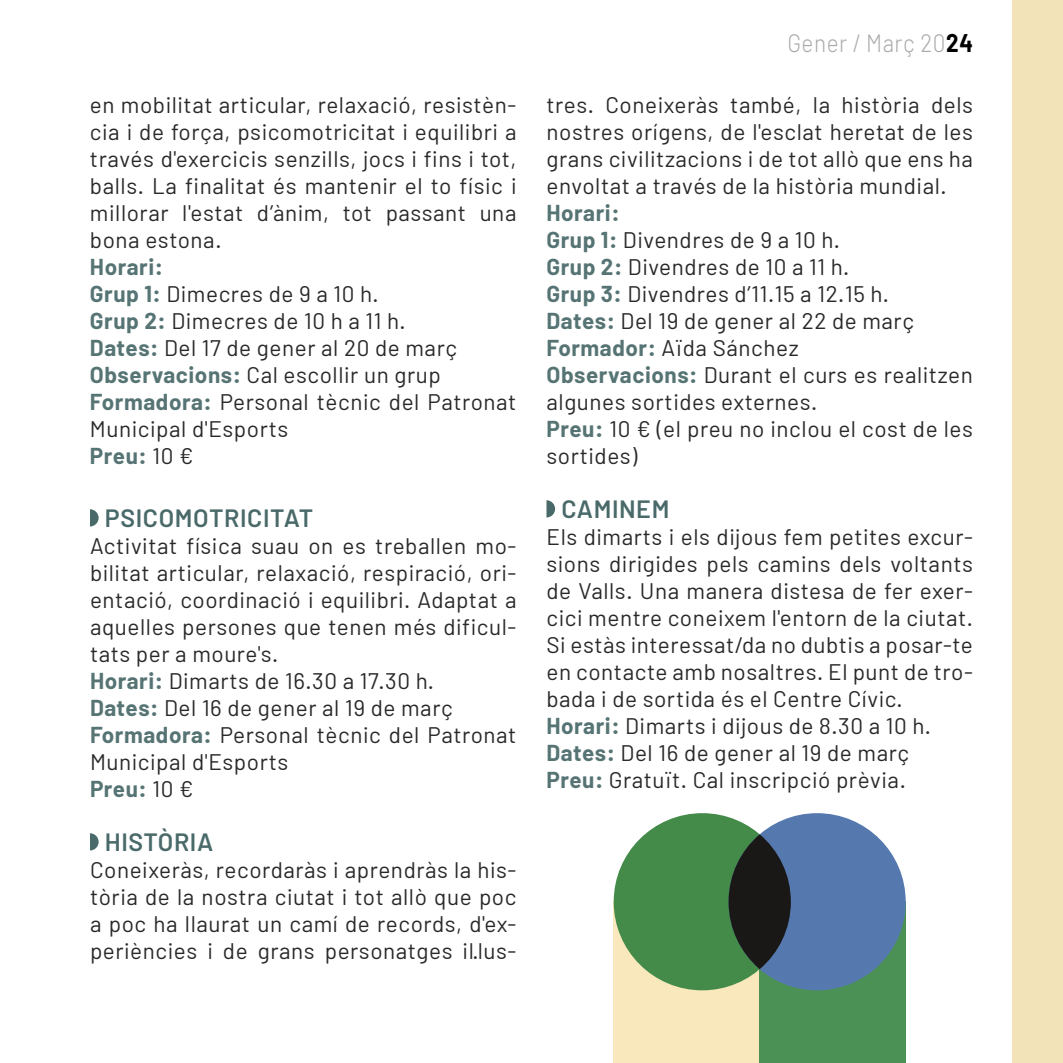
<style>
.page{position:relative;width:1063px;height:1063px;background:#fff}
.page>*{position:absolute;margin:0;border:0;box-sizing:border-box;transform-origin:0 0}
.t1{font:600 25px "Barlow";letter-spacing:.025em;color:#496a69}
.t2{font:300 25px "Barlow";letter-spacing:.025em;color:#aaa;scale:.9 1}
.t3{font:22.5px/27px "Barlow";letter-spacing:.025em;color:#292929}
.s1{font-weight:700;color:#577474}
.s2{font-weight:700;color:#000}
</style>
<div class="page">
<div style="left:1012px;top:0;width:51px;height:1063px;background:#f3e3b9"></div>
<svg style="left:546px;top:500px;width:9px;height:18px"></svg>
<svg style="left:90px;top:509px;width:9px;height:18px"></svg>
<svg style="left:90px;top:833px;width:9px;height:18px"></svg>
<div style="left:614px;top:902px;width:146px;height:161px;background:#f8e8bc"></div>
<div style="left:760px;top:902px;width:146px;height:161px;background:#4b9155"></div>
<div style="left:614px;top:813px;width:177px;height:177px;background:#448b4a;border-radius:50%"></div>
<div style="left:729px;top:813px;width:177px;height:177px;background:#5579af;border-radius:50%"></div>
<div style="left:729px;top:834px;width:62px;height:135px;background:#191816;border-radius:50%"></div>
<p class="t3" style="left:90px;top:90px;width:428px;text-align:justify">en mobilitat articular, relaxació, resistèn&shy;cia i de força, psicomotricitat i equilibri a través d'exercicis senzills, jocs i fins i tot, balls. La finalitat és mantenir el to físic i millorar l'estat d’ànim, tot passant una bona estona.</p>
<p class="t3" style="left:90px;top:252px;width:428px"><span class="s1">Horari:<br>Grup 1:</span> Dimecres de 9 a 10 h.<br><span class="s1">Grup 2:</span> Dimecres de 10 h a 11 h.<br><span class="s1">Dates:</span> Del 17 de gener al 20 de març<br><span class="s1">Observacions:</span> Cal escollir un grup<br><span class="s1">Formadora:</span> Personal tècnic del Patronat<br>Municipal d'Esports<br><span class="s1">Preu:</span> 10 €</p>
<p class="t1" style="left:105px;top:502px;width:210px">PSICOMOTRICITAT</p>
<p class="t3" style="left:90px;top:531px;width:428px">Activitat física suau on es treballen mo&shy;bilitat articular, relaxació, respiració, ori&shy;entació, coordinació i equilibri. Adaptat a aquelles persones que tenen més dificul&shy;tats per a moure's.<br><span class="s1">Horari:</span> Dimarts de 16.30 a 17.30 h.<br><span class="s1">Dates:</span> Del 16 de gener al 19 de març <span class="s1">Formadora:</span> Personal tècnic del Patronat Municipal d'Esports<br><span class="s1">Preu:</span> 10 €</p>
<p class="t1" style="left:105px;top:826px;width:110px">HISTÒRIA</p>
<p class="t3" style="left:90px;top:855px;width:428px;text-align:justify">Coneixeràs, recordaràs i aprendràs la his&shy;tòria de la nostra ciutat i tot allò que poc a poc ha llaurat un camí de records, d'ex&shy;periències i de grans personatges il·lus-</p>
<p class="t2" style="left:787px;top:28px;width:208px">Gener / Març 20<span class="s2">24</span></p>
<p class="t3" style="left:546px;top:90px;width:428px;text-align:justify">tres. Coneixeràs també, la història dels nostres orígens, de l'esclat heretat de les grans civilitzacions i de tot allò que ens ha envoltat a través de la història mundial.</p>
<p class="t3" style="left:546px;top:198px;width:428px"><span class="s1">Horari:<br>Grup 1:</span> Divendres de 9 a 10 h.<br><span class="s1">Grup 2:</span> Divendres de 10 a 11 h.<br><span class="s1">Grup 3:</span> Divendres d’11.15 a 12.15 h.<br><span class="s1">Dates:</span> Del 19 de gener al 22 de març<br><span class="s1">Formador:</span> Aïda Sánchez<br><span class="s1">Observacions:</span> Durant el curs es realitzen algunes sortides externes.<br><span class="s1">Preu:</span> 10 € (el preu no inclou el cost de les sortides)</p>
<p class="t1" style="left:561px;top:493px;width:110px">CAMINEM</p>
<p class="t3" style="left:546px;top:522px;width:428px">Els dimarts i els dijous fem petites excur&shy;sions dirigides pels camins dels voltants de Valls. Una manera distesa de fer exer&shy;cici mentre coneixem l'entorn de la ciutat.<br>Si estàs interessat/da no dubtis a posar-te en contacte amb nosaltres. El punt de tro&shy;bada i de sortida és el Centre Cívic.<br><span class="s1">Horari:</span> Dimarts i dijous de 8.30 a 10 h.<br><span class="s1">Dates:</span> Del 16 de gener al 19 de març<br><span class="s1">Preu:</span> Gratuït. Cal inscripció prèvia.</p>
</div>
